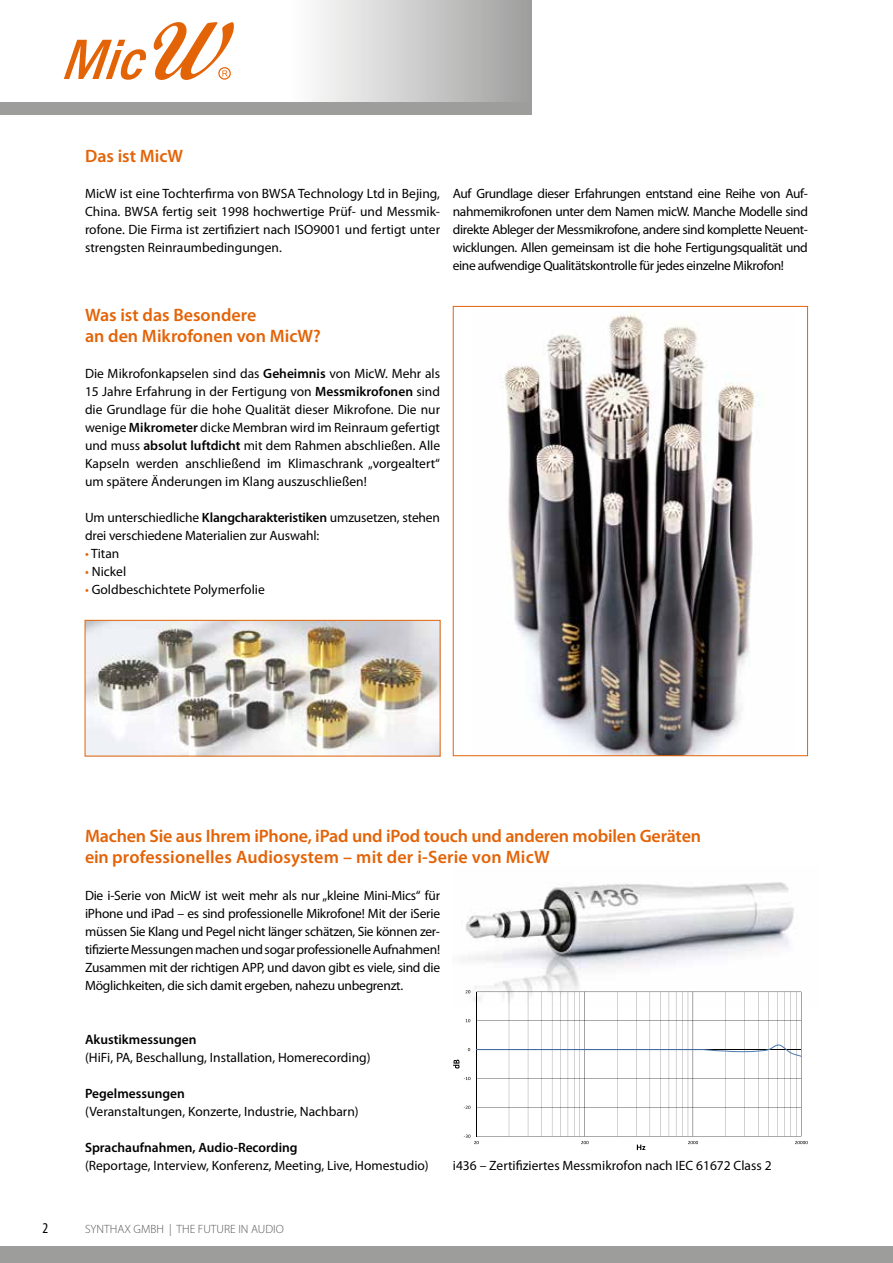
<style>
.page{position:relative;width:893px;height:1263px;background:#fff}
.page>*{position:absolute;margin:0;border:0;box-sizing:border-box;transform-origin:0 0}
.t1{font:600 18px/21px "Myriad Pro";color:#e36307}
.t2{font:condensed 15px "Myriad Pro";color:#000}
.t3{font:13.5px/18px "Myriad Pro";color:#000;text-align:justify}
.t4{font:600 13.5px "Myriad Pro";color:#000}
.t5{font:300 12px "Myriad Pro";color:#575756}
.s1{font-weight:600}
.s2{color:#e36307}
</style>
<div class="page">
<div style="left:0;top:1246px;width:893px;height:17px;background:#9d9d9c"></div>
<svg style="left:63px;top:0;width:468px;height:102px"></svg>
<div style="left:0;top:102px;width:531px;height:13px;background:#9d9d9c"></div>
<svg style="left:64px;top:40px;width:83px;height:40px"></svg>
<svg style="left:153px;top:22px;width:81px;height:58px"></svg>
<img style="left:465px;top:882px;width:337px;height:124px">
<img style="left:87px;top:622px;width:351px;height:132px">
<div style="left:85px;top:620px;width:355px;height:136px;border:1px solid #e36307"></div>
<img style="left:501px;top:312px;width:258px;height:442px">
<div style="left:453px;top:306px;width:355px;height:450px;border:1px solid #e36307"></div>
<hr style="left:476px;top:1136px;width:325px;height:1px;background:#000">
<hr style="left:476px;top:1107px;width:325px;height:1px;background:#000">
<hr style="left:476px;top:1078px;width:325px;height:1px;background:#000">
<hr style="left:476px;top:1020px;width:325px;height:1px;background:#000">
<hr style="left:476px;top:992px;width:325px;height:1px;background:#000">
<hr style="left:796px;top:992px;width:1px;height:144px;background:#000">
<hr style="left:791px;top:992px;width:1px;height:144px;background:#000">
<hr style="left:784px;top:992px;width:1px;height:144px;background:#000">
<hr style="left:777px;top:992px;width:1px;height:144px;background:#000">
<hr style="left:768px;top:992px;width:1px;height:144px;background:#000">
<hr style="left:758px;top:992px;width:1px;height:144px;background:#000">
<hr style="left:744px;top:992px;width:1px;height:144px;background:#000">
<hr style="left:725px;top:992px;width:1px;height:144px;background:#000">
<hr style="left:688px;top:992px;width:1px;height:144px;background:#000">
<hr style="left:682px;top:992px;width:1px;height:144px;background:#000">
<hr style="left:676px;top:992px;width:1px;height:144px;background:#000">
<hr style="left:669px;top:992px;width:1px;height:144px;background:#000">
<hr style="left:660px;top:992px;width:1px;height:144px;background:#000">
<hr style="left:650px;top:992px;width:1px;height:144px;background:#000">
<hr style="left:636px;top:992px;width:1px;height:144px;background:#000">
<hr style="left:617px;top:992px;width:1px;height:144px;background:#000">
<hr style="left:579px;top:992px;width:1px;height:144px;background:#000">
<hr style="left:574px;top:992px;width:1px;height:144px;background:#000">
<hr style="left:568px;top:992px;width:1px;height:144px;background:#000">
<hr style="left:560px;top:992px;width:1px;height:144px;background:#000">
<hr style="left:552px;top:992px;width:1px;height:144px;background:#000">
<hr style="left:541px;top:992px;width:1px;height:144px;background:#000">
<hr style="left:528px;top:992px;width:1px;height:144px;background:#000">
<hr style="left:509px;top:992px;width:1px;height:144px;background:#000">
<hr style="left:801px;top:992px;width:1px;height:144px;background:#000">
<hr style="left:693px;top:992px;width:1px;height:144px;background:#000">
<hr style="left:584px;top:992px;width:1px;height:144px;background:#000">
<hr style="left:476px;top:992px;width:1px;height:144px;background:#000">
<svg style="left:476px;top:1044px;width:326px;height:13px"></svg>
<svg style="left:464px;top:1106px;width:6px;height:3px"></svg>
<svg style="left:464px;top:1077px;width:6px;height:3px"></svg>
<svg style="left:465px;top:990px;width:5px;height:3px"></svg>
<svg style="left:464px;top:1134px;width:15px;height:10px"></svg>
<svg style="left:581px;top:1141px;width:8px;height:3px"></svg>
<svg style="left:688px;top:1141px;width:10px;height:3px"></svg>
<svg style="left:795px;top:1141px;width:13px;height:3px"></svg>
<svg style="left:453px;top:1059px;width:7px;height:9px"></svg>
<svg style="left:637px;top:1144px;width:8px;height:6px"></svg>
<h1 class="t1" style="left:85px;top:146px;width:100px">Das ist MicW</h1>
<p class="t3" style="left:85px;top:184px;width:357px">MicW ist eine Tochterfirma von BWSA Technology Ltd in Bejing, China. BWSA fertig seit 1998 hochwertige Prüf- und Messmik&shy;rofone. Die Firma ist zertifiziert nach ISO9001 und fertigt unter strengsten Reinraumbedingungen.</p>
<p class="t3" style="left:453px;top:184px;width:357px">Auf Grundlage dieser Erfahrungen entstand eine Reihe von Auf&shy;nahmemikrofonen unter dem Namen micW. Manche Modelle sind direkte Ableger der Messmikrofone, andere sind komplette Neuent&shy;wicklungen. Allen gemeinsam ist die hohe Fertigungsqualität und eine aufwendige Qualitätskontrolle für jedes einzelne Mikrofon!</p>
<h1 class="t1" style="left:85px;top:305px;width:237px">Was ist das Besondere<br>an den Mikrofonen von MicW?</h1>
<p class="t3" style="left:85px;top:364px;width:357px">Die Mikrofonkapselen sind das <span class="s1">Geheimnis</span> von MicW. Mehr als 15 Jahre Erfahrung in der Fertigung von <span class="s1">Messmikrofonen</span> sind die Grundlage für die hohe Qualität dieser Mikrofone. Die nur wenige <span class="s1">Mikrometer</span> dicke Membran wird im Reinraum gefertigt und muss <span class="s1">absolut luftdicht</span> mit dem Rahmen abschließen. Alle Kapseln werden anschließend im Klimaschrank „vorgealtert“ um spätere Änderungen im Klang auszuschließen!</p>
<p class="t3" style="left:85px;top:508px;width:357px">Um unterschiedliche <span class="s1">Klangcharakteristiken</span> umzusetzen, stehen drei verschiedene Materialien zur Auswahl:</p>
<p class="t3" style="left:85px;top:544px;width:36px"><span class="s2">•</span> Titan</p>
<p class="t3" style="left:85px;top:562px;width:43px"><span class="s2">•</span> Nickel</p>
<p class="t3" style="left:85px;top:580px;width:181px"><span class="s2">•</span> Goldbeschichtete Polymerfolie</p>
<h1 class="t1" style="left:85px;top:825px;width:617px;line-height:21.6px">Machen Sie aus Ihrem iPhone, iPad und iPod touch und anderen mobilen Geräten ein professionelles Audiosystem – mit der i-Serie von MicW</h1>
<p class="t3" style="left:85px;top:886px;width:357px">Die i-Serie von MicW ist weit mehr als nur „kleine Mini-Mics“ für iPhone und iPad – es sind professionelle Mikrofone! Mit der iSerie müssen Sie Klang und Pegel nicht länger schätzen, Sie können zer&shy;tifizierte Messungen machen und sogar professionelle Aufnahmen!<br>Zusammen mit der richtigen APP, und davon gibt es viele, sind die Möglichkeiten, die sich damit ergeben, nahezu unbegrenzt.</p>
<p class="t4" style="left:85px;top:1032px;width:113px">Akustikmessungen</p>
<p class="t3" style="left:85px;top:1048px;width:287px">(HiFi, PA, Beschallung, Installation, Homerecording)</p>
<p class="t4" style="left:85px;top:1086px;width:101px">Pegelmessungen</p>
<p class="t3" style="left:85px;top:1102px;width:275px">(Veranstaltungen, Konzerte, Industrie, Nachbarn)</p>
<p class="t4" style="left:85px;top:1140px;width:214px">Sprachaufnahmen, Audio-Recording</p>
<p class="t3" style="left:85px;top:1156px;width:345px">(Reportage, Interview, Konferenz, Meeting, Live, Homestudio)</p>
<p class="t3" style="left:453px;top:1156px;width:320px">i436 – Zertifiziertes Messmikrofon nach IEC 61672 Class 2</p>
<p class="t2" style="left:43px;top:1220px;width:7px">2</p>
<p class="t5" style="left:85px;top:1222px;width:200px">SYNTHAX GMBH | THE FUTURE IN AUDIO</p>
</div>
